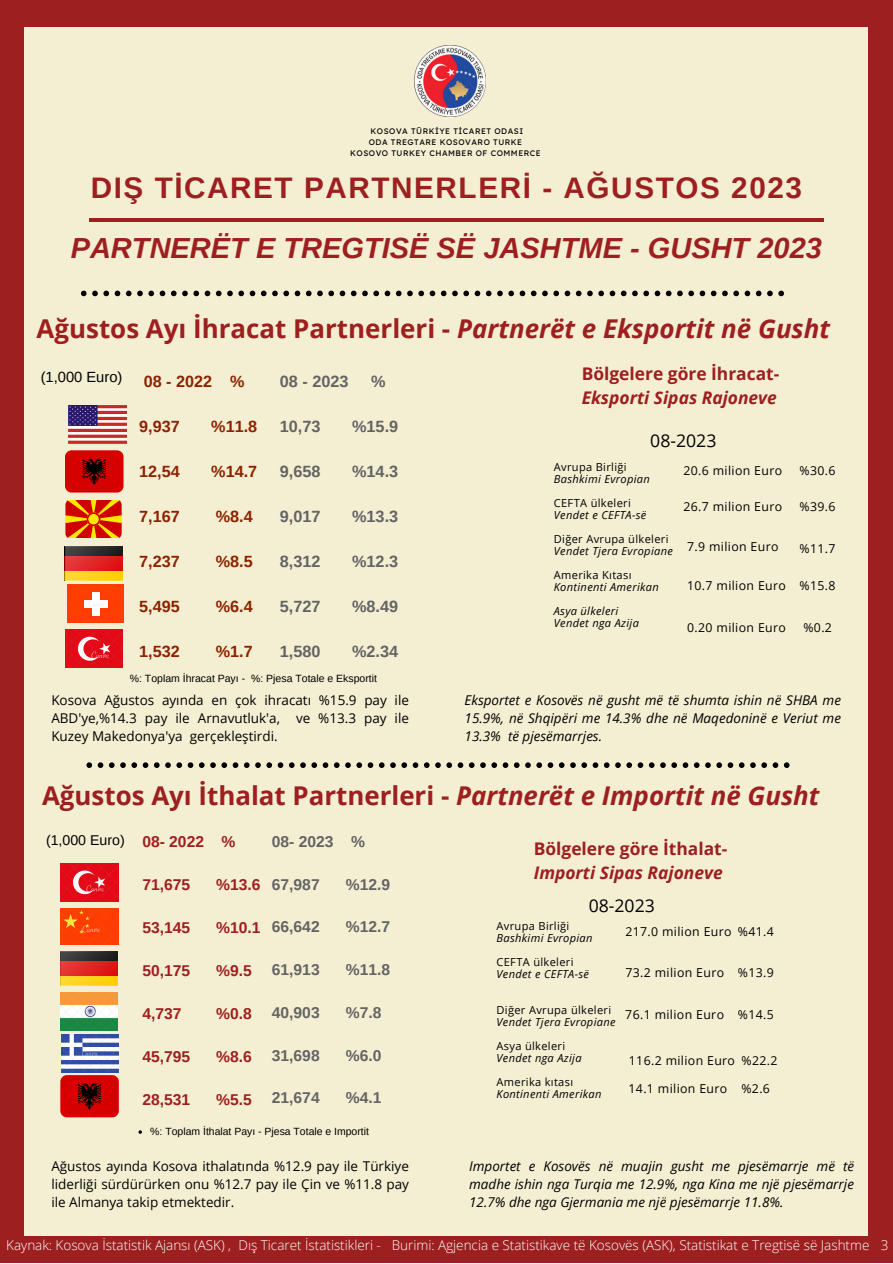
<style>
.page{position:relative;width:893px;height:1264px;background:#fff}
.page>*{position:absolute;margin:0;border:0;box-sizing:border-box;transform-origin:0 0}
.t1{font:700 29.7px "Arimo";letter-spacing:.055em;color:#9d1f1f}
.t2{font:italic 700 28.95px "Arimo";color:#9d1f1f}
.t3{font:700 25.95px "Open Sans";color:#9d1f1f}
.t4{font:17.55px "Open Sans";color:#000}
.t5{font:700 17.4px/23.5px "Open Sans";color:#9d1f1f}
.t6{font:700 16.2px "Arimo";color:#636363}
.t7{font:700 16.2px "Arimo";color:#8c2200}
.t8{font:700 15.6px "Arimo";color:#636363}
.t9{font:700 15.6px "Arimo";color:#9d1f1f}
.t10{font:14.7px "Arimo";color:#000}
.t11{font:14.1px "Arimo";color:#000}
.t12{font:italic 13.5px/18px "Open Sans";color:#000;text-align:justify}
.t13{font:13.5px/18px "Open Sans";color:#000;text-align:justify}
.t14{font:300 13.5px "Open Sans";color:#fff}
.t15{font:12.3px "Open Sans";letter-spacing:.03em;color:#000}
.t16{font:italic 11.1px "Open Sans";letter-spacing:.03em;color:#000}
.t17{font:11.1px "Open Sans";letter-spacing:.03em;color:#000}
.t18{font:10.5px "Arimo";color:#000}
.t19{font:8.1px "Lexend Deca";letter-spacing:.06em;color:#000}
.s1{font-style:italic}
</style>
<div class="page">
<div style="left:0;top:0;width:892px;height:1262px;background:#9d1f1f"></div>
<div style="left:25px;top:27px;width:842px;height:1208px;background:#f4efd3"></div>
<img style="left:414px;top:46px;width:71px;height:71px">
<svg style="left:81px;top:290px;width:703px;height:6px"></svg>
<hr style="left:89px;top:218px;width:734px;height:4px;background:#9d1f1f">
<svg style="left:86px;top:762px;width:703px;height:6px"></svg>
<div style="left:65px;top:451px;width:58px;height:41px;background:#d70000;border-radius:6px"></div>
<svg style="left:82px;top:458px;width:25px;height:27px"></svg>
<img style="left:69px;top:406px;width:57px;height:38px">
<svg style="left:65px;top:500px;width:57px;height:38px"></svg>
<img style="left:65px;top:629px;width:58px;height:38px">
<svg style="left:60px;top:951px;width:57px;height:34px"></svg>
<img style="left:61px;top:863px;width:57px;height:38px">
<img style="left:60px;top:908px;width:58px;height:36px">
<svg style="left:65px;top:547px;width:57px;height:33px"></svg>
<img style="left:61px;top:1034px;width:58px;height:38px">
<img style="left:67px;top:584px;width:57px;height:39px">
<div style="left:60px;top:1075px;width:59px;height:42px;background:#d70000;border-radius:6px"></div>
<svg style="left:77px;top:1083px;width:25px;height:26px"></svg>
<img style="left:60px;top:992px;width:57px;height:38px">
<p class="t19" style="left:370px;top:126px;width:154px">KOSOVA TÜRKİYE TİCARET ODASI</p>
<p class="t19" style="left:369px;top:137px;width:155px">ODA TREGTARE KOSOVARO TURKE</p>
<p class="t19" style="left:350px;top:148px;width:192px">KOSOVO TURKEY CHAMBER OF COMMERCE</p>
<p class="t1" style="left:91px;top:171px;width:712px">DIŞ TİCARET PARTNERLERİ - AĞUSTOS 2023</p>
<p class="t2" style="left:71px;top:231px;width:752px">PARTNERËT E TREGTISË SË JASHTME - GUSHT 2023</p>
<p class="t3" style="left:37px;top:310px;width:795px">Ağustos Ayı İhracat Partnerleri - <span class="s1">Partnerët e Eksportit në Gusht</span></p>
<p class="t7" style="left:144px;top:372px;width:102px">08 - 2022 %</p>
<p class="t7" style="left:139px;top:417px;width:42px">9,937</p>
<p class="t7" style="left:211px;top:417px;width:47px">%11.8</p>
<p class="t7" style="left:139px;top:462px;width:42px">12,54</p>
<p class="t7" style="left:211px;top:462px;width:47px">%14.7</p>
<p class="t7" style="left:139px;top:507px;width:42px">7,167</p>
<p class="t7" style="left:216px;top:507px;width:38px">%8.4</p>
<p class="t7" style="left:139px;top:552px;width:42px">7,237</p>
<p class="t7" style="left:216px;top:552px;width:38px">%8.5</p>
<p class="t7" style="left:139px;top:597px;width:42px">5,495</p>
<p class="t7" style="left:216px;top:597px;width:38px">%6.4</p>
<p class="t7" style="left:139px;top:642px;width:42px">1,532</p>
<p class="t7" style="left:216px;top:642px;width:38px">%1.7</p>
<p class="t5" style="left:581px;top:361px;width:199px">Bölgelere göre İhracat-<br><span class="s1">Eksporti Sipas Rajoneve</span></p>
<p class="t4" style="left:650px;top:428px;width:68px">08-2023</p>
<p class="t16" style="left:553px;top:471px;width:97px">Bashkimi Evropian</p>
<p class="t10" style="left:41px;top:368px;width:83px">(1,000 Euro)</p>
<p class="t6" style="left:280px;top:372px;width:70px">08 - 2023</p>
<p class="t6" style="left:371px;top:372px;width:16px">%</p>
<p class="t6" style="left:280px;top:417px;width:42px">10,73</p>
<p class="t6" style="left:352px;top:417px;width:48px">%15.9</p>
<p class="t6" style="left:280px;top:462px;width:42px">9,658</p>
<p class="t6" style="left:352px;top:462px;width:48px">%14.3</p>
<p class="t6" style="left:280px;top:507px;width:42px">9,017</p>
<p class="t6" style="left:352px;top:507px;width:48px">%13.3</p>
<p class="t6" style="left:280px;top:552px;width:42px">8,312</p>
<p class="t6" style="left:352px;top:552px;width:48px">%12.3</p>
<p class="t6" style="left:280px;top:597px;width:42px">5,727</p>
<p class="t6" style="left:352px;top:597px;width:48px">%8.49</p>
<p class="t6" style="left:280px;top:642px;width:42px">1,580</p>
<p class="t6" style="left:352px;top:642px;width:48px">%2.34</p>
<p class="t17" style="left:553px;top:459px;width:74px">Avrupa Birliği</p>
<p class="t17" style="left:553px;top:495px;width:79px">CEFTA ülkeleri</p>
<p class="t16" style="left:553px;top:507px;width:94px">Vendet e CEFTA-së</p>
<p class="t16" style="left:553px;top:543px;width:121px">Vendet Tjera Evropiane</p>
<p class="t16" style="left:553px;top:579px;width:107px">Kontinenti Amerikan</p>
<p class="t16" style="left:553px;top:603px;width:66px">Asya ülkeleri</p>
<p class="t16" style="left:553px;top:615px;width:87px">Vendet nga Azija</p>
<p class="t15" style="left:683px;top:461px;width:100px">20.6 milion Euro</p>
<p class="t15" style="left:683px;top:498px;width:100px">26.7 milion Euro</p>
<p class="t15" style="left:687px;top:537px;width:93px">7.9 milion Euro</p>
<p class="t15" style="left:799px;top:461px;width:37px">%30.6</p>
<p class="t15" style="left:799px;top:498px;width:37px">%39.6</p>
<p class="t15" style="left:799px;top:540px;width:37px">%11.7</p>
<p class="t17" style="left:553px;top:531px;width:116px">Diğer Avrupa ülkeleri</p>
<p class="t17" style="left:553px;top:567px;width:79px">Amerika Kıtası</p>
<p class="t15" style="left:687px;top:576px;width:100px">10.7 milion Euro</p>
<p class="t15" style="left:799px;top:576px;width:37px">%15.8</p>
<p class="t15" style="left:687px;top:619px;width:100px">0.20 milion Euro</p>
<p class="t15" style="left:803px;top:619px;width:30px">%0.2</p>
<p class="t18" style="left:130px;top:673px;width:249px">%: Toplam İhracat Payı - %: Pjesa Totale e Eksportit</p>
<p class="t13" style="left:51px;top:691px;width:359px">Kosova Ağustos ayında en çok ihracatı %15.9 pay ile ABD'ye,%14.3 pay ile Arnavutluk'a, ve %13.3 pay ile Kuzey Makedonya'ya gerçekleştirdi.</p>
<p class="t12" style="left:464px;top:691px;width:378px">Eksportet e Kosovës në gusht më të shumta ishin në SHBA me 15.9%, në Shqipëri me 14.3% dhe në Maqedoninë e Veriut me 13.3% të pjesëmarrjes.</p>
<p class="t3" style="left:42px;top:777px;width:778px">Ağustos Ayı İthalat Partnerleri - <span class="s1">Partnerët e Importit në Gusht</span></p>
<p class="t5" style="left:533px;top:836px;width:195px">Bölgelere göre İthalat-<br><span class="s1">Importi Sipas Rajoneve</span></p>
<p class="t4" style="left:588px;top:893px;width:68px">08-2023</p>
<p class="t16" style="left:496px;top:930px;width:97px">Bashkimi Evropian</p>
<p class="t11" style="left:46px;top:831px;width:80px">(1,000 Euro)</p>
<p class="t8" style="left:272px;top:832px;width:95px">08- 2023 %</p>
<p class="t8" style="left:272px;top:875px;width:49px">67,987</p>
<p class="t8" style="left:346px;top:875px;width:46px">%12.9</p>
<p class="t8" style="left:272px;top:918px;width:49px">66,642</p>
<p class="t8" style="left:346px;top:918px;width:46px">%12.7</p>
<p class="t8" style="left:272px;top:961px;width:49px">61,913</p>
<p class="t8" style="left:346px;top:961px;width:46px">%11.8</p>
<p class="t8" style="left:272px;top:1003px;width:49px">40,903</p>
<p class="t8" style="left:346px;top:1003px;width:37px">%7.8</p>
<p class="t8" style="left:272px;top:1046px;width:49px">31,698</p>
<p class="t8" style="left:346px;top:1046px;width:37px">%6.0</p>
<p class="t8" style="left:272px;top:1089px;width:49px">21,674</p>
<p class="t8" style="left:346px;top:1089px;width:37px">%4.1</p>
<p class="t18" style="left:150px;top:1125px;width:220px">%: Toplam İthalat Payı - Pjesa Totale e Importit</p>
<p class="t9" style="left:142px;top:833px;width:94px">08- 2022 %</p>
<p class="t9" style="left:142px;top:876px;width:49px">71,675</p>
<p class="t9" style="left:216px;top:876px;width:46px">%13.6</p>
<p class="t9" style="left:142px;top:919px;width:49px">53,145</p>
<p class="t9" style="left:216px;top:919px;width:46px">%10.1</p>
<p class="t9" style="left:142px;top:961px;width:49px">50,175</p>
<p class="t9" style="left:216px;top:961px;width:37px">%9.5</p>
<p class="t9" style="left:142px;top:1004px;width:41px">4,737</p>
<p class="t9" style="left:216px;top:1004px;width:37px">%0.8</p>
<p class="t9" style="left:142px;top:1047px;width:49px">45,795</p>
<p class="t9" style="left:216px;top:1047px;width:37px">%8.6</p>
<p class="t9" style="left:142px;top:1090px;width:49px">28,531</p>
<p class="t9" style="left:216px;top:1090px;width:37px">%5.5</p>
<p class="t17" style="left:496px;top:918px;width:74px">Avrupa Birliği</p>
<p class="t17" style="left:496px;top:954px;width:79px">CEFTA ülkeleri</p>
<p class="t16" style="left:496px;top:966px;width:94px">Vendet e CEFTA-së</p>
<p class="t15" style="left:625px;top:922px;width:108px">217.0 milion Euro</p>
<p class="t15" style="left:625px;top:963px;width:100px">73.2 milion Euro</p>
<p class="t15" style="left:625px;top:1005px;width:100px">76.1 milion Euro</p>
<p class="t15" style="left:628px;top:1051px;width:108px">116.2 milion Euro</p>
<p class="t15" style="left:738px;top:922px;width:37px">%41.4</p>
<p class="t15" style="left:738px;top:963px;width:37px">%13.9</p>
<p class="t15" style="left:738px;top:1005px;width:37px">%14.5</p>
<p class="t15" style="left:741px;top:1051px;width:37px">%22.2</p>
<p class="t17" style="left:496px;top:1002px;width:116px">Diğer Avrupa ülkeleri</p>
<p class="t16" style="left:496px;top:1014px;width:121px">Vendet Tjera Evropiane</p>
<p class="t17" style="left:496px;top:1038px;width:70px">Asya ülkeleri</p>
<p class="t16" style="left:496px;top:1086px;width:107px">Kontinenti Amerikan</p>
<p class="t16" style="left:496px;top:1050px;width:87px">Vendet nga Azija</p>
<p class="t17" style="left:496px;top:1074px;width:78px">Amerika kıtası</p>
<p class="t15" style="left:628px;top:1080px;width:100px">14.1 milion Euro</p>
<p class="t15" style="left:741px;top:1080px;width:30px">%2.6</p>
<p class="t13" style="left:51px;top:1156px;width:359px">Ağustos ayında Kosova ithalatında %12.9 pay ile Türkiye liderliği sürdürürken onu %12.7 pay ile Çin ve %11.8 pay ile Almanya takip etmektedir.</p>
<p class="t12" style="left:469px;top:1156px;width:386px">Importet e Kosovës në muajin gusht me pjesëmarrje më të madhe ishin nga Turqia me 12.9%, nga Kina me një pjesëmarrje 12.7% dhe nga Gjermania me një pjesëmarrje 11.8%.</p>
<p class="t14" style="left:6px;top:1235px;width:883px">Kaynak: Kosova İstatistik Ajansı (ASK) , Dış Ticaret İstatistikleri - Burimi: Agjencia e Statistikave të Kosovës (ASK), Statistikat e Tregtisë së Jashtme 3</p>
</div>
